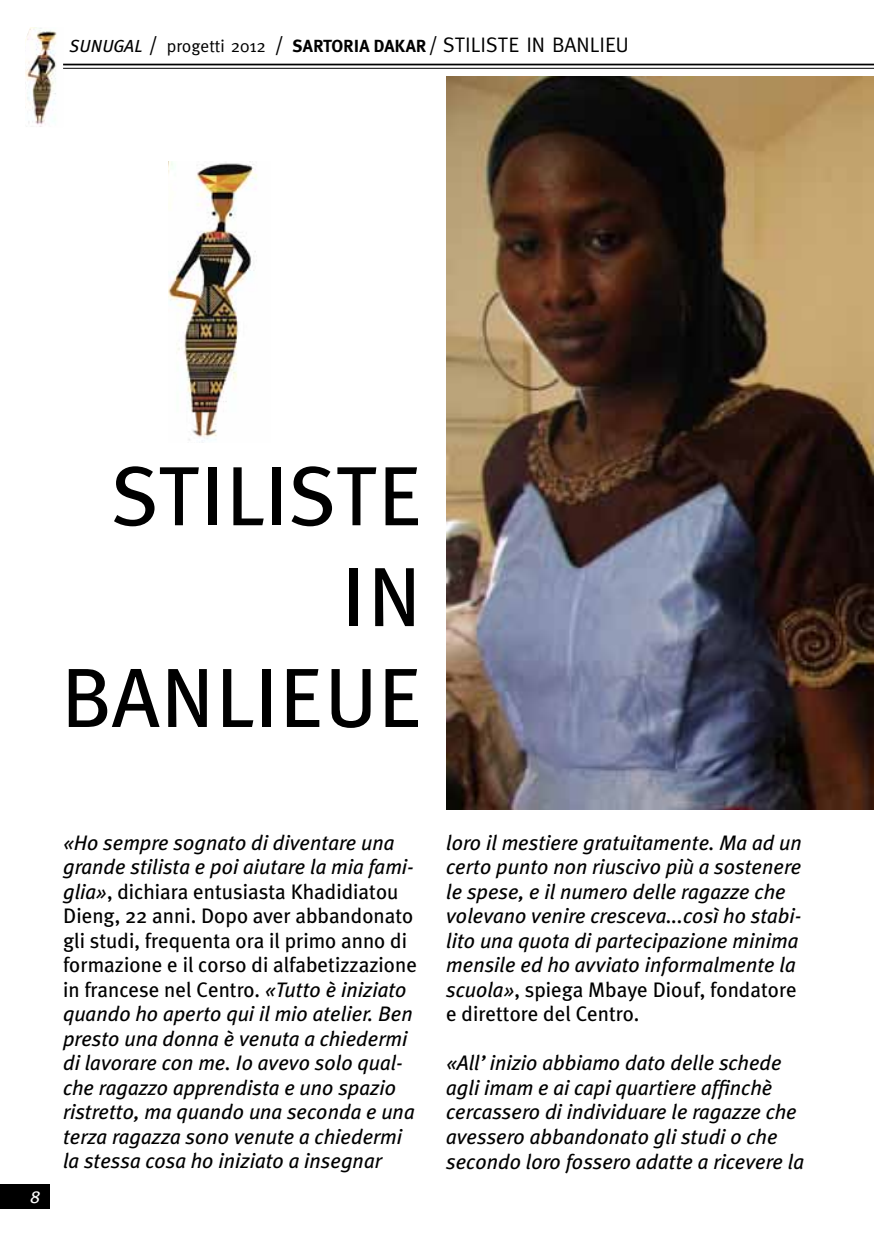
<style>
.page{position:relative;width:874px;height:1241px;background:#fff}
.page>*{position:absolute;margin:0;border:0;box-sizing:border-box;transform-origin:0 0}
.t1{font:84px/100.8px "Meta Plus";color:#000;text-align:right}
.t2{font:italic 21px/24.5px "Meta Plus";color:#000}
.t3{font:21px "Meta";color:#000}
.t4{font:italic 17.5px "Meta Plus Book Caps";color:#fff}
.s1{font-family:"Meta Plus Book Caps";font-style:italic;font-size:17.5px}
.s2{font-size:17.5px}
.s3{font-family:"Meta Plus";font-weight:700;font-size:17.5px}
.s4{font-style:normal}
</style>
<div class="page">
<div style="left:0;top:1183px;width:50px;height:25px;background:#000"></div>
<hr style="left:63px;top:64px;width:810px;height:1px;background:#000">
<hr style="left:63px;top:68px;width:810px;height:1px;background:#000">
<img style="left:25px;top:27px;width:32px;height:100px">
<img style="left:169px;top:161px;width:88px;height:281px">
<img style="left:446px;top:77px;width:427px;height:732px">
<p class="t3" style="left:69px;top:33px;width:560px"><span class="s1">SUNUGAL</span> / <span class="s2">PROGETTI 2012</span> / <span class="s3">SARTORIA DAKAR</span> / STILISTE IN BANLIEU</p>
<h1 class="t1" style="left:61px;top:445px;width:361px">Stiliste in banlieue</h1>
<p class="t4" style="left:30px;top:1186px;width:11px">8</p>
<p class="t2" style="left:63px;top:829px;width:355px">«Ho sempre sognato di diventare una grande stilista e poi aiutare la mia fami&shy;glia»<span class="s4">, dichiara entusiasta Khadidiatou Dieng, 22 anni. Dopo aver abbandonato gli studi, frequenta ora il primo anno di formazione e il corso di alfabetizzazione in francese nel Centro.</span> «Tutto è iniziato quando ho aperto qui il mio atelier. Ben presto una donna è venuta a chiedermi di lavorare con me. Io avevo solo qual&shy;che ragazzo apprendista e uno spazio ristretto, ma quando una seconda e una terza ragazza sono venute a chiedermi la stessa cosa ho iniziato a insegnar</p>
<p class="t2" style="left:446px;top:829px;width:357px">loro il mestiere gratuitamente. Ma ad un certo punto non riuscivo più a sostenere le spese, e il numero delle ragazze che volevano venire cresceva...così ho stabi&shy;lito una quota di partecipazione minima mensile ed ho avviato informalmente la scuola»<span class="s4">, spiega Mbaye Diouf, fondatore e direttore del Centro.</span></p>
<p class="t2" style="left:446px;top:1050px;width:359px">«All’inizio abbiamo dato delle schede agli imam e ai capi quartiere affinchè cercassero di individuare le ragazze che avessero abbandonato gli studi o che secondo loro fossero adatte a ricevere la</p>
</div>
